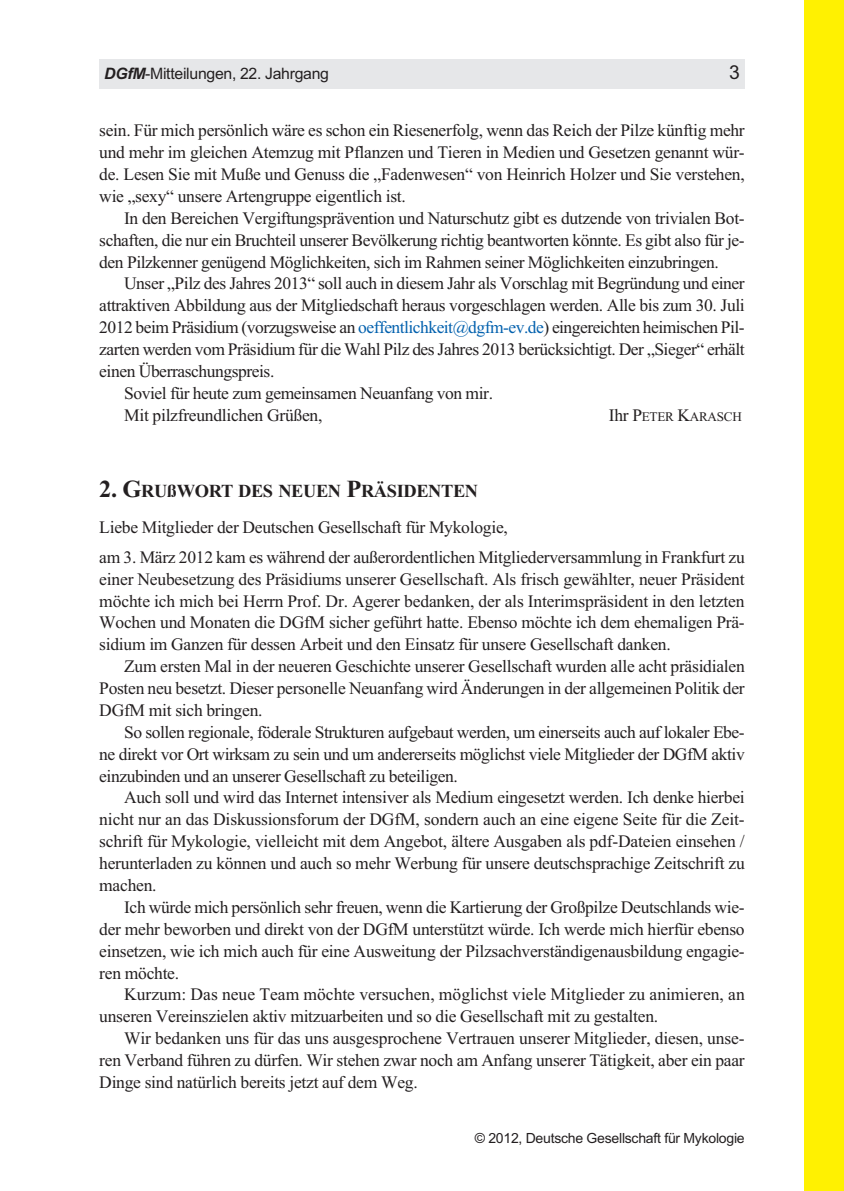
<style>
.page{position:relative;width:844px;height:1191px;background:#fff}
.page>*{position:absolute;margin:0;border:0;box-sizing:border-box;transform-origin:0 0}
.t1{font:19.25px "M Arial";color:#231f20}
.t2{font:700 18.38px "Times";letter-spacing:-.02em;color:#231f20}
.t3{font:17.5px/21.9px "Times";letter-spacing:-.015em;color:#231f20;text-align:justify}
.t4{font:15.75px "M Arial";letter-spacing:-.015em;color:#231f20}
.t5{font:14px "M Arial";letter-spacing:-.015em;color:#231f20}
.t6{font:13.12px "Times";letter-spacing:-.02em;color:#231f20}
.s1{font-weight:700;font-style:italic}
.s2{color:#0361ae}
.s3{font-size:17.5px}
.s4{font-size:24.5px}
</style>
<div class="page">
<div style="left:804px;top:0;width:39px;height:1191px;background:#fff101"></div>
<div style="left:99px;top:60px;width:645px;height:29px;background:#e6e7e9"></div>
<p class="t4" style="left:104px;top:68px;width:226px"><span class="s1">DGfM</span>-Mitteilungen, 22. Jahrgang</p>
<p class="t1" style="left:728px;top:66px;width:12px">3</p>
<p class="t3" style="left:99px;top:121px;width:646px">sein. Für mich persönlich wäre es schon ein Riesenerfolg, wenn das Reich der Pilze künftig mehr und mehr im gleichen Atemzug mit Pflanzen und Tieren in Medien und Gesetzen genannt wür&shy;de. Lesen Sie mit Muße und Genuss die „Fadenwesen“ von Heinrich Holzer und Sie verstehen, wie „sexy“ unsere Artengruppe eigentlich ist.</p>
<p class="t3" style="left:99px;top:209px;width:646px;text-indent:25px">In den Bereichen Vergiftungsprävention und Naturschutz gibt es dutzende von trivialen Bot&shy;schaften, die nur ein Bruchteil unserer Bevölkerung richtig beantworten könnte. Es gibt also für je&shy;den Pilzkenner genügend Möglichkeiten, sich im Rahmen seiner Möglichkeiten einzubringen.</p>
<p class="t3" style="left:124px;top:274px;width:622px">Unser „Pilz des Jahres 2013“ soll auch in diesem Jahr als Vorschlag mit Begründung und einer</p>
<p class="t3" style="left:99px;top:296px;width:646px">attraktiven Abbildung aus der Mitgliedschaft heraus vorgeschlagen werden. Alle bis zum 30. Juli</p>
<p class="t3" style="left:99px;top:318px;width:646px">2012 beim Präsidium (vorzugsweise an <span class="s2">oeffentlichkeit@dgfm-ev.de</span>) eingereichten heimischen Pil-</p>
<p class="t3" style="left:99px;top:340px;width:646px">zarten werden vom Präsidium für die Wahl Pilz des Jahres 2013 berücksichtigt. Der „Sieger“ erhält</p>
<p class="t3" style="left:99px;top:362px;width:176px">einen Überraschungspreis.</p>
<p class="t3" style="left:124px;top:384px;width:370px">Soviel für heute zum gemeinsamen Neuanfang von mir.</p>
<p class="t3" style="left:124px;top:405px;width:200px">Mit pilzfreundlichen Grüßen,</p>
<p class="t6" style="left:608px;top:411px;width:134px"><span class="s3">Ihr P</span>ETER <span class="s3">K</span>ARASCH</p>
<p class="t2" style="left:99px;top:484px;width:380px"><span class="s4">2. G</span>RUßWORT DES NEUEN <span class="s4">P</span>RÄSIDENTEN</p>
<p class="t3" style="left:99px;top:514px;width:646px;line-height:29.4px">Liebe Mitglieder der Deutschen Gesellschaft für Mykologie,<br>am 3. März 2012 kam es während der außerordentlichen Mitgliederversammlung in Frankfurt zu</p>
<p class="t3" style="left:99px;top:569px;width:646px">einer Neubesetzung des Präsidiums unserer Gesellschaft. Als frisch gewählter, neuer Präsident möchte ich mich bei Herrn Prof. Dr. Agerer bedanken, der als Interimspräsident in den letzten Wochen und Monaten die DGfM sicher geführt hatte. Ebenso möchte ich dem ehemaligen Prä&shy;sidium im Ganzen für dessen Arbeit und den Einsatz für unsere Gesellschaft danken.</p>
<p class="t3" style="left:99px;top:657px;width:646px;text-indent:25px">Zum ersten Mal in der neueren Geschichte unserer Gesellschaft wurden alle acht präsidialen Posten neu besetzt. Dieser personelle Neuanfang wird Änderungen in der allgemeinen Politik der DGfM mit sich bringen.</p>
<p class="t3" style="left:99px;top:722px;width:646px;text-indent:25px">So sollen regionale, föderale Strukturen aufgebaut werden, um einerseits auch auf lokaler Ebe&shy;ne direkt vor Ort wirksam zu sein und um andererseits möglichst viele Mitglieder der DGfM aktiv einzubinden und an unserer Gesellschaft zu beteiligen.</p>
<p class="t3" style="left:99px;top:788px;width:646px;text-indent:25px">Auch soll und wird das Internet intensiver als Medium eingesetzt werden. Ich denke hierbei nicht nur an das Diskussionsforum der DGfM, sondern auch an eine eigene Seite für die Zeit&shy;schrift für Mykologie, vielleicht mit dem Angebot, ältere Ausgaben als pdf-Dateien einsehen / herunterladen zu können und auch so mehr Werbung für unsere deutschsprachige Zeitschrift zu machen.</p>
<p class="t3" style="left:99px;top:897px;width:646px;text-indent:25px">Ich würde mich persönlich sehr freuen, wenn die Kartierung der Großpilze Deutschlands wie&shy;der mehr beworben und direkt von der DGfM unterstützt würde. Ich werde mich hierfür ebenso einsetzen, wie ich mich auch für eine Ausweitung der Pilzsachverständigenausbildung engagie&shy;ren möchte.</p>
<p class="t3" style="left:99px;top:985px;width:646px;text-indent:25px">Kurzum: Das neue Team möchte versuchen, möglichst viele Mitglieder zu animieren, an unseren Vereinszielen aktiv mitzuarbeiten und so die Gesellschaft mit zu gestalten.</p>
<p class="t3" style="left:99px;top:1029px;width:646px;text-indent:25px">Wir bedanken uns für das uns ausgesprochene Vertrauen unserer Mitglieder, diesen, unse&shy;ren Verband führen zu dürfen. Wir stehen zwar noch am Anfang unserer Tätigkeit, aber ein paar Dinge sind natürlich bereits jetzt auf dem Weg.</p>
<p class="t5" style="left:474px;top:1132px;width:271px">© 2012, Deutsche Gesellschaft für Mykologie</p>
</div>
